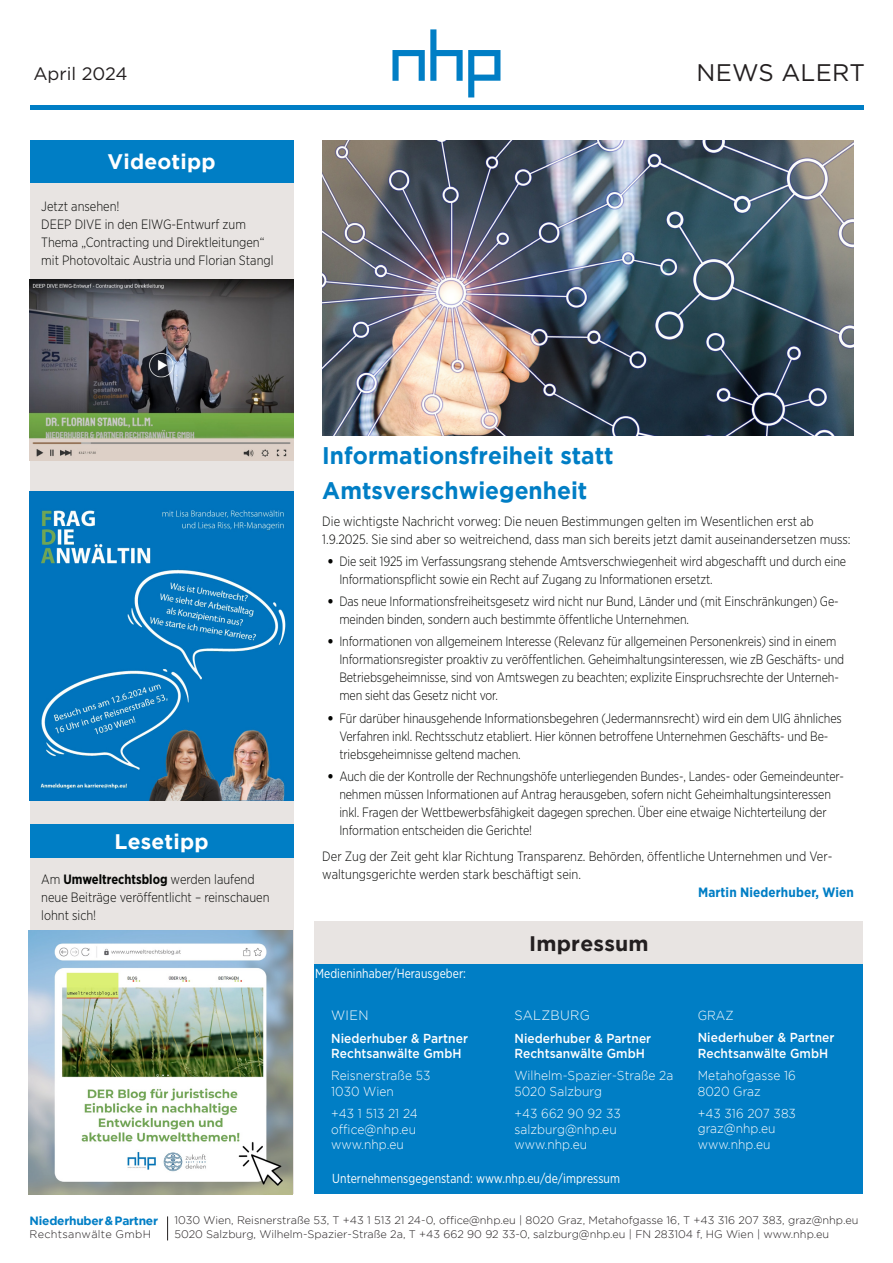
<style>
.page{position:relative;width:893px;height:1263px;background:#fff}
.page>*{position:absolute;margin:0;border:0;box-sizing:border-box;transform-origin:0 0}
.HL_groß_blau{font:700 24px "Gotham";color:#007ec5;scale:.95 1}
.t1{font:24px "Gotham";letter-spacing:.01em;color:#231f20}
.HL_im_Kästchen_Mittelachse{font:700 21px "Gotham";letter-spacing:.01em;color:#fff}
.HL_im_Kästchen_schwarz{font:700 21px "Gotham";letter-spacing:.01em;color:#231f20}
.t2{font:18px "Gotham";color:#231f20}
.Text_linksbündig{font:300 13.5px/18px "Gotham Narrow";letter-spacing:-.01em;color:#040503;scale:.92 1}
.Text_linksbündig-2{font:300 13.5px/18px "Gotham Narrow";letter-spacing:-.01em;color:#040503;scale:.95 1}
.Autorenname_blau{font:700 13.5px "Gotham Narrow";letter-spacing:.01em;color:#007ec5}
.ORTE{font:300 13.5px "Gotham";letter-spacing:.025em;color:#fff;scale:.95 1}
.Text_linksbündig_weiß{font:300 13.05px/15.6px "Gotham";letter-spacing:.005em;color:#fff;scale:.92 1}
.Text_linksbündig_weiß-2{font:500 13.05px/15.6px "Gotham";letter-spacing:.005em;color:#fff;scale:.92 1}
.Text_linksbündig_weiß-3{font:13.05px "Gotham Narrow";letter-spacing:.005em;color:#fff;scale:.92 1}
.t3{font:700 12px "Gotham";letter-spacing:-.02em;color:#007ec5}
.t4{font:300 10.95px/13.2px "Gotham";color:#231f20}
.t5{font:300 10.95px "Gotham";letter-spacing:.025em;color:#231f20}
.s1{font-weight:700}
.s2{font-family:"Gotham";font-weight:900}
</style>
<div class="page">
<svg style="left:392px;top:29px;width:108px;height:68px"></svg>
<hr style="left:30px;top:106px;width:833px;height:4px;background:#007ec5">
<svg style="left:167px;top:1216px;width:1px;height:24px"></svg>
<div style="left:315px;top:964px;width:548px;height:230px;background:#007ec5"></div>
<div style="left:30px;top:181px;width:263px;height:1013px;background:#e8e4e2"></div>
<div style="left:315px;top:921px;width:548px;height:43px;background:#e8e4e2"></div>
<div style="left:30px;top:141px;width:263px;height:42px;background:#007ec5"></div>
<img style="left:322px;top:140px;width:531px;height:295px">
<img style="left:30px;top:279px;width:263px;height:182px">
<div style="left:30px;top:824px;width:263px;height:33px;background:#007ec5"></div>
<img style="left:28px;top:931px;width:264px;height:263px">
<img style="left:30px;top:492px;width:263px;height:309px">
<h3 class="t2" style="left:33px;top:62px;width:96px">April 2024</h3>
<h1 class="t1" style="left:696px;top:57px;width:170px">NEWS ALERT</h1>
<p class="HL_im_Kästchen_Mittelachse" style="left:107px;top:150px;width:110px">Videotipp</p>
<p class="Text_linksbündig-2" style="left:41px;top:197px;width:246px">Jetzt ansehen!<br>DEEP DIVE in den ElWG-Entwurf zum Thema „Contracting und Direktleitungen“ mit Photovoltaic Austria und Florian Stangl</p>
<p class="HL_im_Kästchen_Mittelachse" style="left:114px;top:829px;width:96px">Lesetipp</p>
<p class="Text_linksbündig-2" style="left:41px;top:870px;width:242px">Am <span class="s1">Umweltrechtsblog</span> werden laufend neue Beiträge veröffentlicht – reinschauen lohnt sich!</p>
<p class="HL_groß_blau" style="left:322px;top:441px;width:308px">Informationsfreiheit statt</p>
<p class="HL_groß_blau" style="left:322px;top:477px;width:280px">Amtsverschwiegenheit</p>
<p class="Text_linksbündig-2" style="left:322px;top:511px;width:558px">Die wichtigste Nachricht vorweg: Die neuen Bestimmungen gelten im Wesentlichen erst ab<br>1.9.2025. Sie sind aber so weitreichend, dass man sich bereits jetzt damit auseinandersetzen muss:</p>
<p class="Text_linksbündig" style="left:339px;top:552px;width:552px;text-indent:-12px"><span class="s2">•</span> Die seit 1925 im Verfassungsrang stehende Amtsverschwiegenheit wird abgeschafft und durch eine<br>Informationspflicht sowie ein Recht auf Zugang zu Informationen ersetzt.</p>
<p class="Text_linksbündig" style="left:339px;top:592px;width:544px;text-indent:-12px"><span class="s2">•</span> Das neue Informationsfreiheitsgesetz wird nicht nur Bund, Länder und (mit Einschränkungen) Ge&shy;meinden binden, sondern auch bestimmte öffentliche Unternehmen.</p>
<p class="Text_linksbündig" style="left:339px;top:632px;width:550px;text-indent:-12px"><span class="s2">•</span> Informationen von allgemeinem Interesse (Relevanz für allgemeinen Personenkreis) sind in einem Informationsregister proaktiv zu veröffentlichen. Geheimhaltungsinteressen, wie zB Geschäfts- und Betriebsgeheimnisse, sind von Amtswegen zu beachten; explizite Einspruchsrechte der Unterneh&shy;men sieht das Gesetz nicht vor.</p>
<p class="Text_linksbündig" style="left:339px;top:708px;width:548px;text-indent:-12px"><span class="s2">•</span> Für darüber hinausgehende Informationsbegehren (Jedermannsrecht) wird ein dem UIG ähnliches<br>Verfahren inkl. Rechtsschutz etabliert. Hier können betroffene Unternehmen Geschäfts- und Be&shy;triebsgeheimnisse geltend machen.</p>
<p class="Text_linksbündig" style="left:339px;top:767px;width:550px;text-indent:-12px"><span class="s2">•</span> Auch die der Kontrolle der Rechnungshöfe unterliegenden Bundes-, Landes- oder Gemeindeunter&shy;nehmen müssen Informationen auf Antrag herausgeben, sofern nicht Geheimhaltungsinteressen inkl. Fragen der Wettbewerbsfähigkeit dagegen sprechen. Über eine etwaige Nichterteilung der Information entscheiden die Gerichte!</p>
<p class="Text_linksbündig-2" style="left:322px;top:847px;width:538px">Der Zug der Zeit geht klar Richtung Transparenz. Behörden, öffentliche Unternehmen und Ver&shy;waltungsgerichte werden stark beschäftigt sein.</p>
<p class="Autorenname_blau" style="left:698px;top:884px;width:157px">Martin Niederhuber, Wien</p>
<p class="HL_im_Kästchen_schwarz" style="left:529px;top:931px;width:121px">Impressum</p>
<p class="Text_linksbündig_weiß-3" style="left:315px;top:965px;width:166px">Medieninhaber/Herausgeber:</p>
<p class="ORTE" style="left:331px;top:1008px;width:41px">WIEN</p>
<p class="Text_linksbündig_weiß-2" style="left:331px;top:1030px;width:150px">Niederhuber &amp; Partner<br>Rechtsanwälte GmbH</p>
<p class="Text_linksbündig_weiß" style="left:331px;top:1068px;width:109px">Reisnerstraße 53<br>1030 Wien</p>
<p class="Text_linksbündig_weiß" style="left:331px;top:1105px;width:96px">+43 1 513 21 24 office@nhp.eu www.nhp.eu</p>
<p class="ORTE" style="left:514px;top:1008px;width:81px">SALZBURG</p>
<p class="Text_linksbündig_weiß-2" style="left:514px;top:1030px;width:150px">Niederhuber &amp; Partner<br>Rechtsanwälte GmbH</p>
<p class="Text_linksbündig_weiß" style="left:514px;top:1068px;width:174px">Wilhelm-Spazier-Straße 2a<br>5020 Salzburg</p>
<p class="Text_linksbündig_weiß" style="left:514px;top:1105px;width:117px">+43 662 90 92 33 salzburg@nhp.eu www.nhp.eu</p>
<p class="Text_linksbündig_weiß-3" style="left:332px;top:1170px;width:314px">Unternehmensgegenstand: www.nhp.eu/de/impressum</p>
<p class="Text_linksbündig_weiß" style="left:698px;top:1007px;width:40px">GRAZ</p>
<p class="Text_linksbündig_weiß-2" style="left:698px;top:1029px;width:150px">Niederhuber &amp; Partner<br>Rechtsanwälte GmbH</p>
<p class="Text_linksbündig_weiß" style="left:698px;top:1067px;width:108px">Metahofgasse 16<br>8020 Graz</p>
<p class="Text_linksbündig_weiß" style="left:698px;top:1105px;width:108px">+43 316 207 383 graz@nhp.eu www.nhp.eu</p>
<p class="t3" style="left:30px;top:1214px;width:130px">Niederhuber &amp; Partner</p>
<p class="t5" style="left:30px;top:1228px;width:123px">Rechtsanwälte GmbH</p>
<p class="t4" style="left:174px;top:1214px;width:685px">1030 Wien, Reisnerstraße 53, T +43 1 513 21 24-0, office@nhp.eu | 8020 Graz, Metahofgasse 16, T +43 316 207 383, graz@nhp.eu<br>5020 Salzburg, Wilhelm-Spazier-Straße 2a, T +43 662 90 92 33-0, salzburg@nhp.eu | FN 283104 f, HG Wien | www.nhp.eu</p>
</div>
